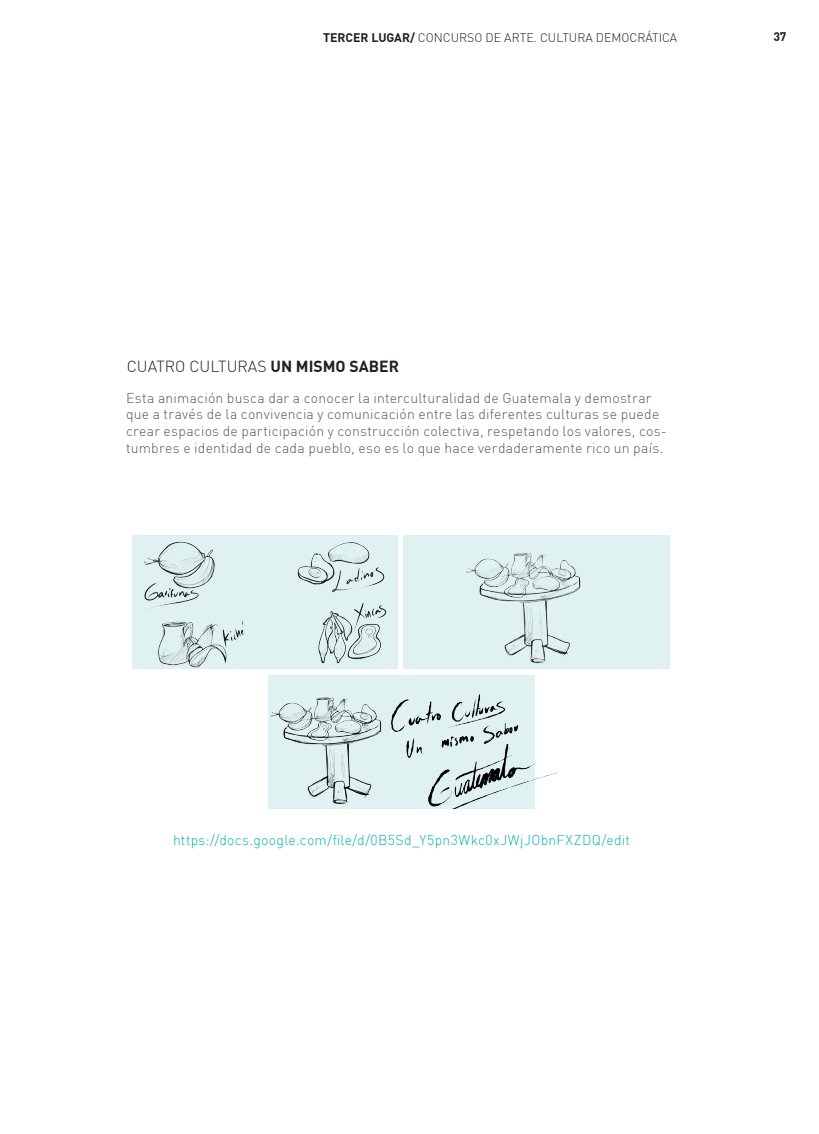
<style>
.page{position:relative;width:819px;height:1134px;background:#fff}
.page>*{position:absolute;margin:0;border:0;box-sizing:border-box;transform-origin:0 0}
.t1{font:300 15.75px "DIN Pro";color:#231f20}
.t2{font:300 14px/16.8px "DIN Pro";letter-spacing:.015em;color:#57585a}
.t3{font:300 14px "DIN Pro";letter-spacing:.02em;color:#09b4b2}
.t4{font:300 12.25px "DIN Pro";color:#231f20}
.t5{font:700 12.25px "DIN Pro";color:#231f20}
.s1{font-weight:300}
.s2{font-weight:700}
</style>
<div class="page">
<div style="left:404px;top:536px;width:266px;height:133px;background:#dff1f0"></div>
<img style="left:133px;top:536px;width:265px;height:133px">
<img style="left:453px;top:535px;width:187px;height:129px">
<img style="left:268px;top:675px;width:289px;height:134px">
<p class="t5" style="left:323px;top:30px;width:120px">TERCER LUGAR/ <span class="s1">Concurs</span></p>
<p class="t4" style="left:474px;top:30px;width:131px">o de arte. Cultura dem</p>
<p class="t4" style="left:622px;top:30px;width:57px">ocrática</p>
<p class="t5" style="left:773px;top:28px;width:15px">37</p>
<p class="t1" style="left:127px;top:357px;width:274px">Cuatro culturas <span class="s2">UN MISMO SABER</span></p>
<p class="t2" style="left:126px;top:389px;width:542px">Esta animación busca dar a conocer la interculturalidad de Guatemala y demostrar que a través de la convivencia y comunicación entre las diferentes culturas se puede crear espacios de participación y construcción colectiva, respetando los valores, cos&shy;tumbres e identidad de cada pueblo, eso es lo que hace verdaderamente rico un país.</p>
<p class="t3" style="left:173px;top:832px;width:459px">https://docs.google.com/file/d/0B5Sd_Y5pn3Wkc0xJWjJObnFXZDQ/edit</p>
</div>
